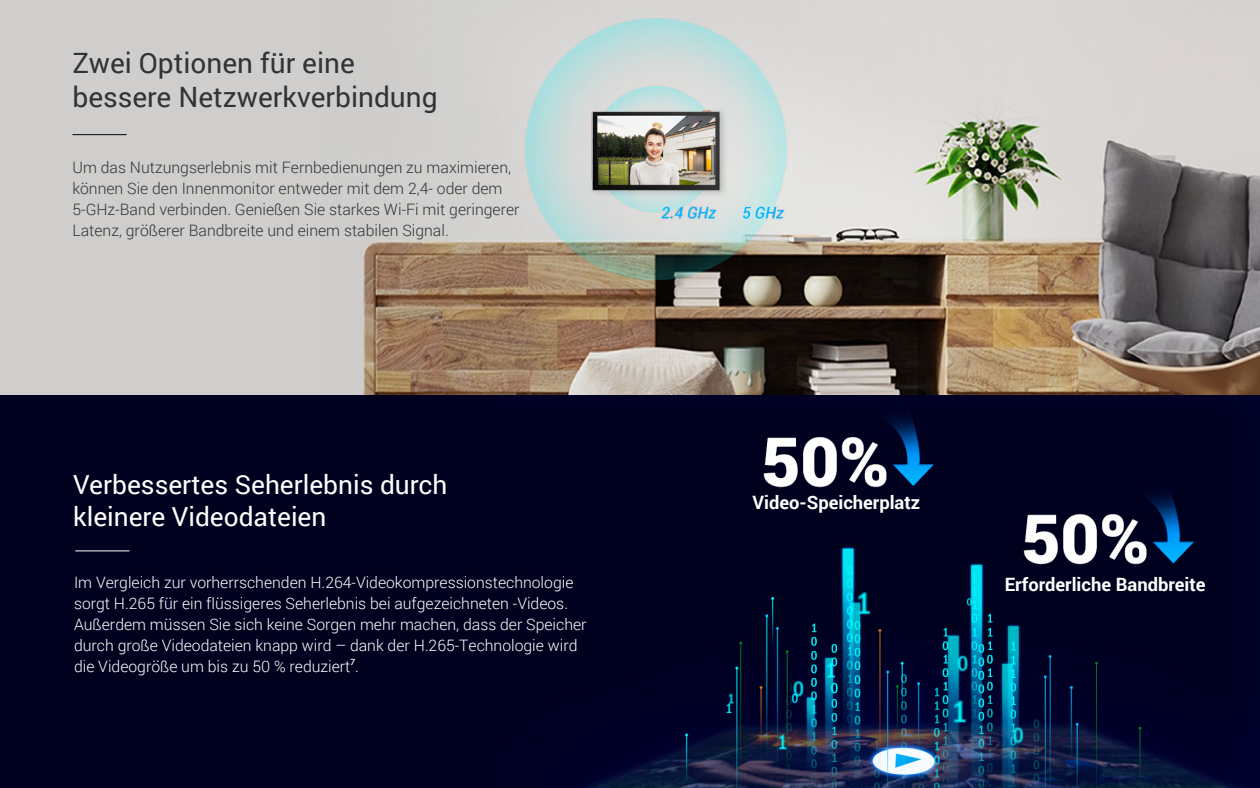
<style>
.page{position:relative;width:1260px;height:788px;background:#fff}
.page>*{position:absolute;margin:0;border:0;box-sizing:border-box;transform-origin:0 0}
.t1{font:28px/33.6px "Roboto";color:#333}
.t2{font:26.25px/31.5px "Roboto";color:#fff}
.t3{font:700 18.38px "Roboto";color:#fff}
.t4{font:300 15.75px/21px "Roboto";color:#fff}
.t5{font:300 15.75px/21px "Roboto";color:#333}
.s1{font-family:"Myriad Pro";font-weight:400}
</style>
<div class="page">
<img style="left:395px;top:0;width:865px;height:395px">
<div style="left:0;top:0;width:395px;height:395px;background:#cfcecc"></div>
<hr style="left:72px;top:134px;width:55px;height:1px;background:#050505">
<div style="left:0;top:395px;width:1260px;height:393px;background:#00001f"></div>
<hr style="left:75px;top:550px;width:54px;height:1px;background:#fff">
<img style="left:575px;top:395px;width:685px;height:393px">
<img style="left:512px;top:13px;width:288px;height:270px">
<div style="left:754px;top:488px;width:185px;height:23px;background:#00001f"></div>
<div style="left:1021px;top:566px;width:173px;height:24px;background:#00001f"></div>
<h1 class="t1" style="left:72px;top:45px;width:367px">Zwei Optionen für eine bessere Netzwerkverbindung</h1>
<p class="t5" style="left:72px;top:156px;width:449px">Um das Nutzungserlebnis mit Fernbedienungen zu maximieren, können Sie den Innenmonitor entweder mit dem 2,4- oder dem 5-GHz-Band verbinden. Genießen Sie starkes Wi-Fi mit geringerer Latenz, größerer Bandbreite und einem stabilen Signal.</p>
<h2 class="t2" style="left:73px;top:468px;width:376px">Verbessertes Seherlebnis durch kleinere Videodateien</h2>
<p class="t4" style="left:74px;top:571px;width:514px">Im Vergleich zur vorherrschenden H.264-Videokompressionstechnologie sorgt H.265 für ein flüssigeres Seherlebnis bei aufgezeichneten -Videos.<br>Außerdem müssen Sie sich keine Sorgen mehr machen, dass der Speicher durch große Videodateien knapp wird – dank der H.265-Technologie wird die Videogröße um bis zu 50 % reduziert<span class="s1">7</span>.</p>
<p class="t3" style="left:752px;top:489px;width:169px">Video-Speicherplatz</p>
<p class="t3" style="left:1005px;top:571px;width:203px">Erforderliche Bandbreite</p>
</div>
